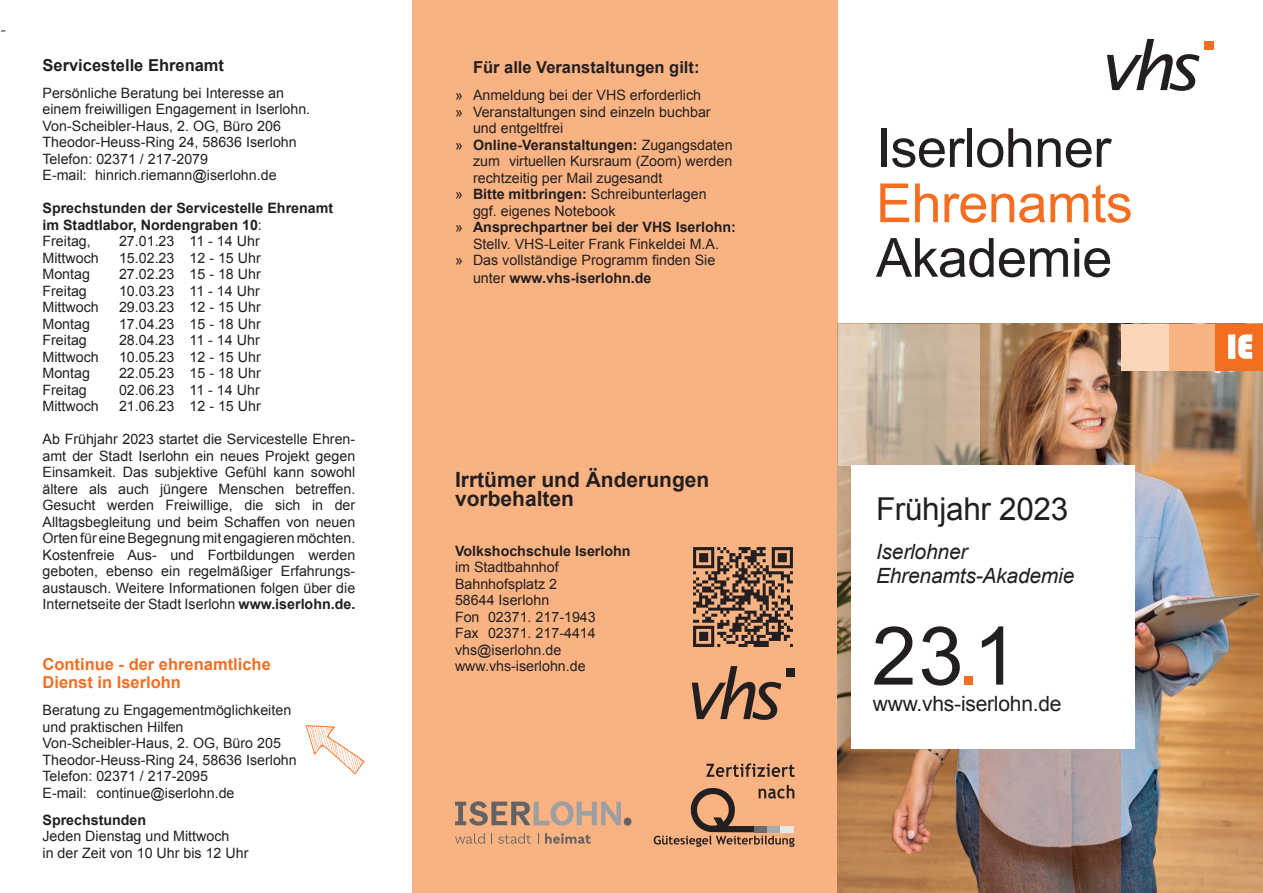
<style>
.page{position:relative;width:1263px;height:893px;background:#fff}
.page>*{position:absolute;margin:0;border:0;box-sizing:border-box;transform-origin:0 0}
.t1{font:81px "Arial";color:#231f20}
.t2{font:54px "Arial";letter-spacing:-.01em;color:#231f20}
.t3{font:54px "Arial";letter-spacing:-.01em;color:#f36e21}
.t4{font:31.5px "Arial";letter-spacing:-.01em;color:#231f20}
.t5{font:700 21px/19.5px "Arial";color:#231f20}
.t6{font:italic 21px/24px "Arial";letter-spacing:-.01em;color:#231f20}
.t7{font:21px "Arial";letter-spacing:-.01em;color:#231f20}
.t8{font:18px "Minion Pro";color:#231f20}
.t9{font:700 16.5px "Arial";color:#231f20}
.t10{font:700 16.5px/18px "Arial";color:#f36e21}
.t11{font:14.25px/16.5px "Arial";color:#231f20}
.t12{font:700 14.25px/16.5px "Arial";color:#231f20}
.s1{font-weight:400}
.s2{font-weight:700}
.s3{color:#f36e21}
</style>
<div class="page">
<div style="left:412px;top:0;width:426px;height:893px;background:#f9b281"></div>
<img style="left:838px;top:324px;width:425px;height:569px">
<svg style="left:979px;top:748px;width:142px;height:145px;background:#9a817d"></svg>
<div style="left:851px;top:465px;width:283px;height:283px;background:#fff"></div>
<div style="left:1215px;top:324px;width:48px;height:46px;background:#f36e21"></div>
<div style="left:1167px;top:324px;width:48px;height:46px;background:#f9b281"></div>
<div style="left:1121px;top:324px;width:47px;height:46px;background:#fdd6ba"></div>
<svg style="left:1228px;top:334px;width:24px;height:25px"></svg>
<svg style="left:838px;top:324px;width:141px;height:141px;background:#c9b7a2"></svg>
<svg style="left:306px;top:725px;width:59px;height:49px"></svg>
<div style="left:786px;top:668px;width:9px;height:9px;background:#231f20"></div>
<svg style="left:692px;top:666px;width:89px;height:54px"></svg>
<img style="left:693px;top:547px;width:100px;height:100px">
<svg style="left:455px;top:801px;width:166px;height:25px"></svg>
<svg style="left:455px;top:833px;width:30px;height:11px"></svg>
<svg style="left:498px;top:833px;width:33px;height:11px"></svg>
<svg style="left:545px;top:833px;width:46px;height:11px"></svg>
<div style="left:624px;top:818px;width:7px;height:8px;background:#636366;border-radius:50%"></div>
<svg style="left:706px;top:763px;width:88px;height:14px"></svg>
<svg style="left:654px;top:785px;width:140px;height:62px"></svg>
<div style="left:754px;top:826px;width:14px;height:6px;background:#6c6d70"></div>
<div style="left:768px;top:826px;width:13px;height:6px;background:#a8a9ad"></div>
<div style="left:781px;top:826px;width:13px;height:6px;background:#e6e7e9"></div>
<div style="left:1204px;top:41px;width:9px;height:8px;background:#f36e21"></div>
<svg style="left:1107px;top:39px;width:92px;height:52px"></svg>
<svg style="left:717px;top:597px;width:7px;height:6px"></svg>
<p class="t8" style="left:0;top:17px;width:8px">-</p>
<p class="t9" style="left:43px;top:54px;width:183px">Servicestelle Ehrenamt</p>
<p class="t11" style="left:43px;top:84px;width:269px">Persönliche Beratung bei Interesse an einem freiwilligen Engagement in Iserlohn.</p>
<p class="t11" style="left:43px;top:117px;width:240px">Von-Scheibler-Haus, 2. OG, Büro 206</p>
<p class="t11" style="left:43px;top:134px;width:256px">Theodor-Heuss-Ring 24, 58636 Iserlohn</p>
<p class="t11" style="left:43px;top:150px;width:167px">Telefon: 02371 / 217-2079</p>
<p class="t11" style="left:43px;top:167px;width:236px">E-mail: hinrich.riemann@iserlohn.de</p>
<p class="t12" style="left:43px;top:200px;width:292px">Sprechstunden der Servicestelle Ehrenamt im Stadtlabor, Nordengraben 10<span class="s1">:</span></p>
<p class="t11" style="left:43px;top:233px;width:50px">Freitag,</p>
<p class="t11" style="left:119px;top:233px;width:142px">27.01.23 11 - 14 Uhr</p>
<p class="t11" style="left:43px;top:249px;width:58px">Mittwoch</p>
<p class="t11" style="left:119px;top:249px;width:143px">15.02.23 12 - 15 Uhr</p>
<p class="t11" style="left:43px;top:266px;width:49px">Montag</p>
<p class="t11" style="left:119px;top:266px;width:143px">27.02.23 15 - 18 Uhr</p>
<p class="t11" style="left:43px;top:282px;width:46px">Freitag</p>
<p class="t11" style="left:119px;top:282px;width:142px">10.03.23 11 - 14 Uhr</p>
<p class="t11" style="left:43px;top:299px;width:58px">Mittwoch</p>
<p class="t11" style="left:119px;top:299px;width:143px">29.03.23 12 - 15 Uhr</p>
<p class="t11" style="left:43px;top:315px;width:49px">Montag</p>
<p class="t11" style="left:119px;top:315px;width:143px">17.04.23 15 - 18 Uhr</p>
<p class="t11" style="left:43px;top:332px;width:46px">Freitag</p>
<p class="t11" style="left:119px;top:332px;width:142px">28.04.23 11 - 14 Uhr</p>
<p class="t11" style="left:43px;top:348px;width:58px">Mittwoch</p>
<p class="t11" style="left:119px;top:348px;width:143px">10.05.23 12 - 15 Uhr</p>
<p class="t11" style="left:43px;top:365px;width:49px">Montag</p>
<p class="t11" style="left:119px;top:365px;width:143px">22.05.23 15 - 18 Uhr</p>
<p class="t11" style="left:43px;top:381px;width:46px">Freitag</p>
<p class="t11" style="left:119px;top:381px;width:142px">02.06.23 11 - 14 Uhr</p>
<p class="t11" style="left:43px;top:398px;width:58px">Mittwoch</p>
<p class="t11" style="left:119px;top:398px;width:143px">21.06.23 12 - 15 Uhr</p>
<p class="t11" style="left:43px;top:431px;width:314px;text-align:justify">Ab Frühjahr 2023 startet die Servicestelle Ehren&shy;amt der Stadt Iserlohn ein neues Projekt gegen Einsamkeit. Das subjektive Gefühl kann sowohl ältere als auch jüngere Menschen betreffen.<br>Gesucht werden Freiwillige, die sich in der Alltagsbegleitung und beim Schaffen von neuen Orten für eine Begegnung mit engagieren möchten.<br>Kostenfreie Aus- und Fortbildungen werden geboten, ebenso ein regelmäßiger Erfahrungs&shy;austausch. Weitere Informationen folgen über die Internetseite der Stadt Iserlohn <span class="s2">www.iserlohn.de.</span></p>
<p class="t10" style="left:43px;top:656px;width:230px">Continue - der ehrenamtliche<br>Dienst in Iserlohn</p>
<p class="t11" style="left:43px;top:702px;width:250px">Beratung zu Engagementmöglichkeiten und praktischen Hilfen</p>
<p class="t11" style="left:43px;top:735px;width:240px">Von-Scheibler-Haus, 2. OG, Büro 205</p>
<p class="t11" style="left:43px;top:752px;width:256px">Theodor-Heuss-Ring 24, 58636 Iserlohn</p>
<p class="t11" style="left:43px;top:768px;width:194px">Telefon: 02371 / 217-2095<br>E-mail: continue@iserlohn.de</p>
<p class="t11" style="left:43px;top:812px;width:207px"><span class="s2">Sprechstunden<br></span>Jeden Dienstag und Mittwoch<br>in der Zeit von 10 Uhr bis 12 Uhr</p>
<p class="t9" style="left:473px;top:57px;width:228px">Für alle Veranstaltungen gilt:</p>
<p class="t11" style="left:455px;top:87px;width:248px">» Anmeldung bei der VHS erforderlich</p>
<p class="t11" style="left:455px;top:104px;width:257px">» Veranstaltungen sind einzeln buchbar</p>
<p class="t11" style="left:473px;top:120px;width:92px">und entgeltfrei</p>
<p class="t11" style="left:473px;top:137px;width:261px;text-align:justify;text-indent:-18px">» <span class="s2">Online-Veranstaltungen:</span> Zugangsdaten zum virtuellen Kursraum (Zoom) werden rechtzeitig per Mail zugesandt</p>
<p class="t11" style="left:473px;top:186px;width:235px;text-indent:-18px">» <span class="s2">Bitte mitbringen:</span> Schreibunterlagen ggf. eigenes Notebook</p>
<p class="t12" style="left:455px;top:219px;width:282px"><span class="s1">»</span> Ansprechpartner bei der VHS Iserlohn:</p>
<p class="t11" style="left:455px;top:236px;width:266px;text-align:right">Stellv. VHS-Leiter Frank Finkeldei M.A.<br>» Das vollständige Programm finden Sie</p>
<p class="t12" style="left:473px;top:270px;width:180px"><span class="s1">unter</span> www.vhs-iserlohn.de</p>
<p class="t5" style="left:455px;top:471px;width:256px">Irrtümer und Änderungen vorbehalten</p>
<p class="t12" style="left:455px;top:543px;width:177px">Volkshochschule Iserlohn <span class="s1">im Stadtbahnhof</span></p>
<p class="t11" style="left:455px;top:576px;width:104px">Bahnhofsplatz 2</p>
<p class="t11" style="left:455px;top:592px;width:142px">58644 Iserlohn<br>Fon 02371. 217-1943</p>
<p class="t11" style="left:455px;top:625px;width:142px">Fax 02371. 217-4414</p>
<p class="t11" style="left:455px;top:642px;width:108px">vhs@iserlohn.de</p>
<p class="t11" style="left:455px;top:658px;width:132px">www.vhs-iserlohn.de</p>
<p class="t2" style="left:876px;top:113px;width:237px">Iserlohner</p>
<p class="t3" style="left:876px;top:168px;width:258px">Ehrenamts</p>
<p class="t2" style="left:876px;top:222px;width:238px">Akademie</p>
<p class="t4" style="left:876px;top:488px;width:194px">Frühjahr 2023</p>
<p class="t6" style="left:876px;top:540px;width:200px">Iserlohner<br>Ehrenamts-Akademie</p>
<p class="t1" style="left:872px;top:603px;width:148px">23<span class="s3">.</span>1</p>
<p class="t7" style="left:873px;top:690px;width:190px">www.vhs-iserlohn.de</p>
</div>
